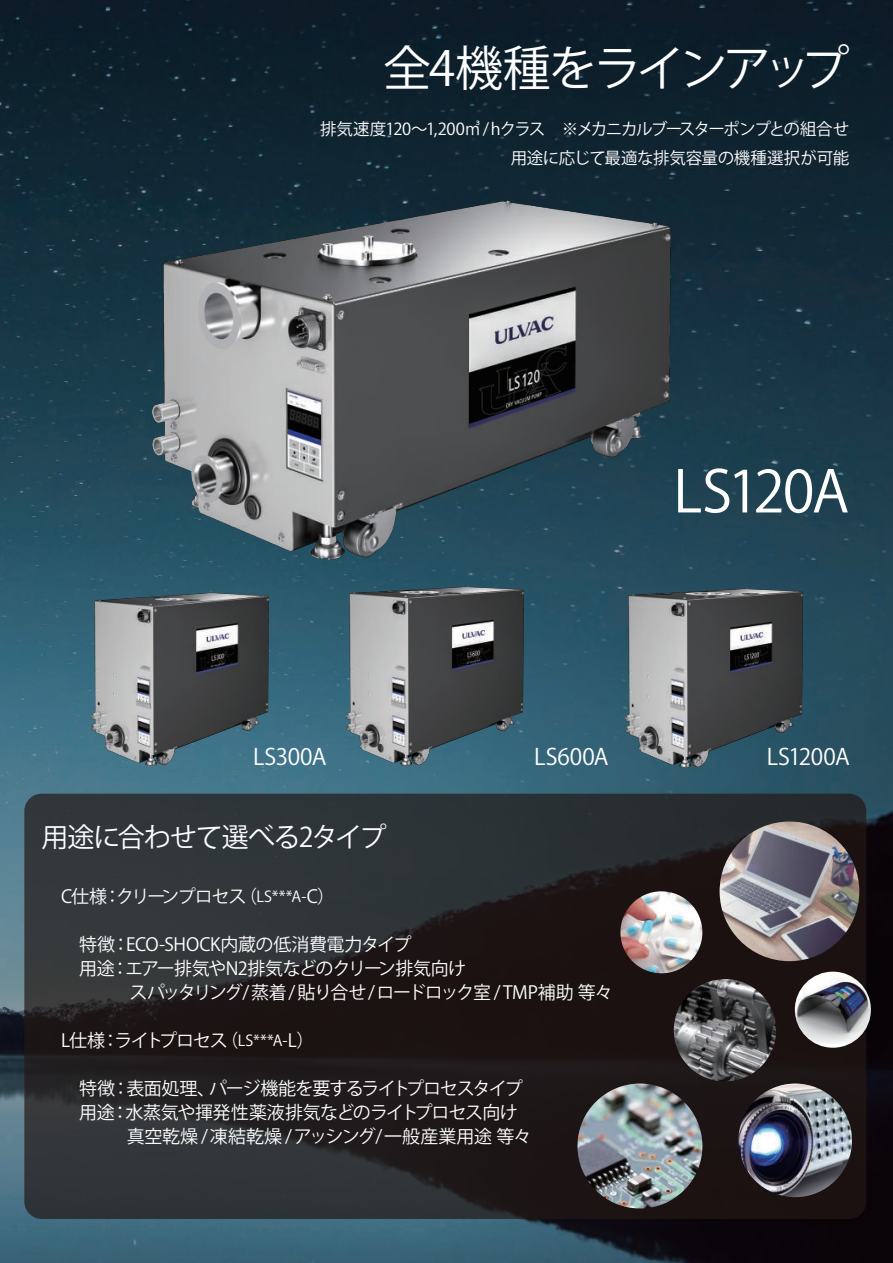
<style>
.page{position:relative;width:893px;height:1263px;background:#fff}
.page>*{position:absolute;margin:0;border:0;box-sizing:border-box;transform-origin:0 0}
.t1{font:57px "ATC 5 c 0 f 585 a 4 d 2 b 48756 d 6 e 737452";letter-spacing:-.045em;color:#fff}
.t2{font:48px "ATC 5 c 0 f 585 a 522 b 48756 d 6 e 737452";letter-spacing:-.075em;color:#fff}
.t3{font:27px "ATC 5 c 0 f 585 a 522 b 48756 d 6 e 737452";letter-spacing:-.045em;color:#fff}
.t4{font:22.5px "ATC 5 c 0 f 585 a 4 d 2 b 48756 d 6 e 737452";letter-spacing:-.015em;color:#fff}
.t5{font:18px "ATC 5 c 0 f 585 a 522 b 48756 d 6 e 737452";letter-spacing:-.05em;color:#fff}
.t6{font:18px "ATC 5 c 0 f 585 a 522 b 48756 d 6 e 737452";letter-spacing:-.07em;color:#fff}
.t7{font:18px "ATC 5 c 0 f 585 a 522 b 48756 d 6 e 737452";letter-spacing:-.075em;color:#fff}
.t8{font:18px "ATC 5 c 0 f 585 a 522 b 48756 d 6 e 737452";letter-spacing:-.03em;color:#fff}
.t9{font:18px "ATC 5 c 0 f 585 a 522 b 48756 d 6 e 737452";letter-spacing:-.02em;color:#fff}
.t10{font:18px "ATC 5 c 0 f 585 a 522 b 48756 d 6 e 737452";letter-spacing:-.005em;color:#fff}
.t11{font:16.5px/28.8px "ATC 5 c 0 f 585 a 522 b 48756 d 6 e 737452";letter-spacing:-.03em;color:#fff;text-align:right}
.s1{font-size:15px}
</style>
<div class="page">
<img style="left:0;top:0;width:893px;height:1263px">
<svg style="left:24px;top:794px;width:842px;height:425px;background:#252426"></svg>
<img style="left:738px;top:1083px;width:114px;height:114px;border-radius:57px">
<img style="left:720px;top:821px;width:139px;height:140px;border-radius:70px">
<img style="left:674px;top:979px;width:102px;height:102px;border-radius:51px">
<img style="left:620px;top:891px;width:82px;height:82px;border-radius:41px">
<img style="left:577px;top:1083px;width:125px;height:125px;border-radius:62px">
<img style="left:795px;top:972px;width:76px;height:76px;border-radius:38px">
<img style="left:153px;top:201px;width:518px;height:358px">
<img style="left:92px;top:592px;width:177px;height:173px">
<img style="left:347px;top:587px;width:177px;height:179px">
<img style="left:626px;top:588px;width:177px;height:179px">
<h2 class="t2" style="left:383px;top:42px;width:467px">全4機種をラインアップ</h2>
<p class="t11" style="left:320px;top:115px;width:531px">排気速度120～1,200㎥ / hクラス　※メカニカルブースターポンプとの組合せ用途に応じて最適な排気容量の機種選択が可能</p>
<h1 class="t1" style="left:673px;top:459px;width:177px">LS120A</h1>
<h3 class="t4" style="left:253px;top:744px;width:75px">LS300A</h3>
<h3 class="t4" style="left:534px;top:744px;width:76px">LS600A</h3>
<h3 class="t4" style="left:767px;top:744px;width:85px">LS1200A</h3>
<h3 class="t3" style="left:41px;top:821px;width:347px">用途に合わせて選べる2タイプ</h3>
<p class="t6" style="left:61px;top:887px;width:275px">C仕様：クリーンプロセス（<span class="s1">LS***A-</span>C）</p>
<p class="t9" style="left:61px;top:935px;width:352px">　特徴：ECO-SHOCK内蔵の低消費電力タイプ</p>
<p class="t5" style="left:61px;top:959px;width:406px">　用途：エアー排気やN2排気などのクリーン排気向け</p>
<p class="t7" style="left:129px;top:983px;width:485px">スパッタリング/蒸着/貼り合せ/ロードロック室 /TMP補助 等々</p>
<p class="t6" style="left:61px;top:1031px;width:255px">L仕様：ライトプロセス（<span class="s1">LS***A-</span>L）</p>
<p class="t5" style="left:61px;top:1079px;width:463px">　特徴：表面処理、パージ機能を要するライトプロセスタイプ</p>
<p class="t8" style="left:61px;top:1103px;width:458px">　用途：水蒸気や揮発性薬液排気などのライトプロセス向け</p>
<p class="t10" style="left:127px;top:1127px;width:406px">真空乾燥 /凍結乾燥 /アッシング/一般産業用途 等々</p>
</div>
